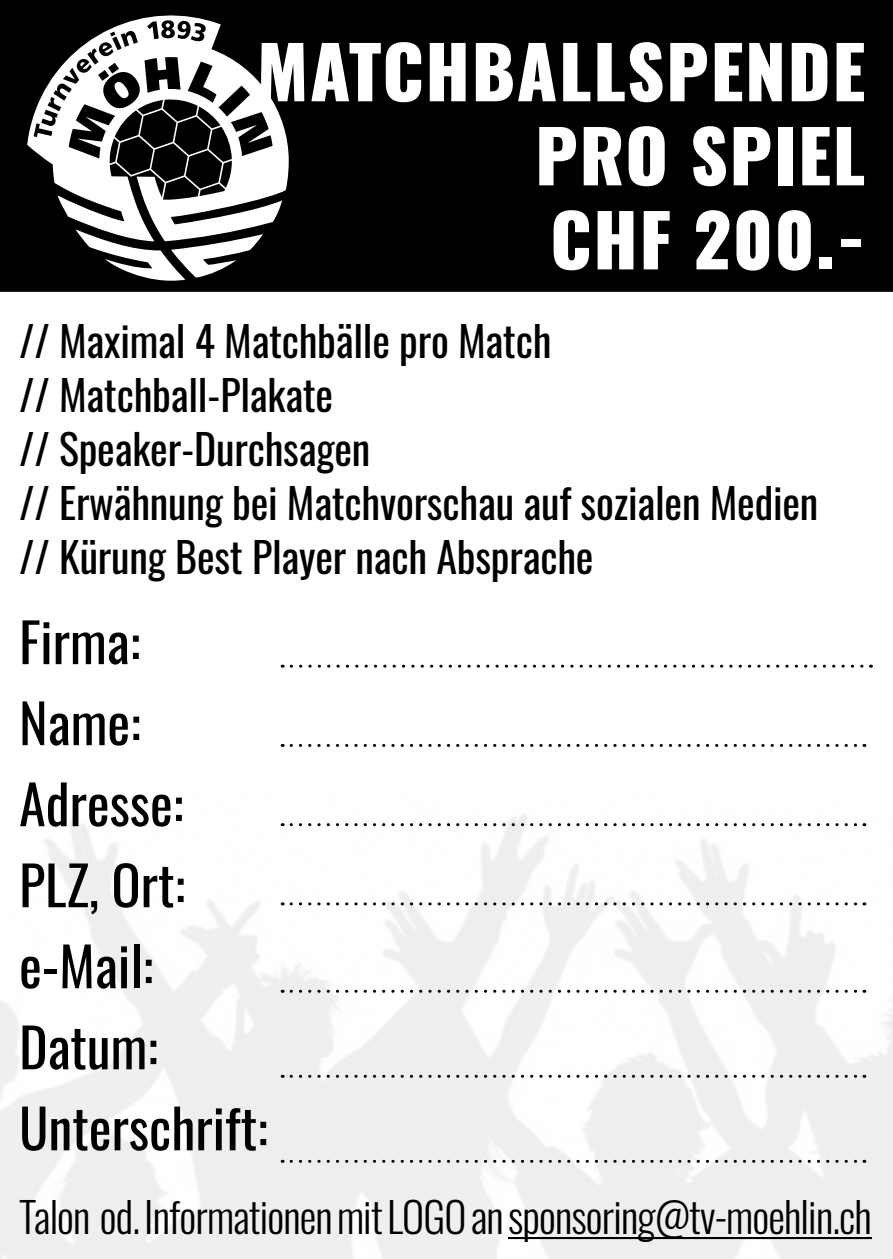
<style>
.page{position:relative;width:893px;height:1259px;background:#fff}
.page>*{position:absolute;margin:0;border:0;box-sizing:border-box;transform-origin:0 0}
.t1{font:800 72px/84px "Oswald";letter-spacing:.02em;color:#fff;text-align:justify}
.t2{font:54px/81px "Oswald";color:#000}
.t3{font:42px/54px "Oswald";letter-spacing:-.005em;color:#000}
.t4{font:300 42px "Oswald";letter-spacing:-.02em;color:#000}
</style>
<div class="page">
<img style="left:0;top:814px;width:893px;height:445px">
<div style="left:0;top:0;width:893px;height:292px;background:#000"></div>
<svg style="left:75px;top:241px;width:188px;height:45px"></svg>
<svg style="left:27px;top:15px;width:262px;height:226px"></svg>
<svg style="left:102px;top:45px;width:5px;height:4px"></svg>
<hr style="left:508px;top:1237px;width:364px;height:2px;background:#000">
<svg style="left:291px;top:989px;width:574px;height:3px"></svg>
<svg style="left:291px;top:902px;width:574px;height:3px"></svg>
<svg style="left:291px;top:823px;width:574px;height:3px"></svg>
<svg style="left:291px;top:744px;width:574px;height:3px"></svg>
<svg style="left:291px;top:664px;width:580px;height:3px"></svg>
<svg style="left:291px;top:1074px;width:574px;height:3px"></svg>
<svg style="left:291px;top:1159px;width:574px;height:3px;background:#bebebe"></svg>
<h1 class="t1" style="left:535px;top:34px;width:332px;text-indent:-278px">MATCHBALLSPENDE PRO SPIEL CHF 200.-</h1>
<p class="t3" style="left:19px;top:309px;width:801px">// Maximal 4 Matchbälle pro Match<br>// Matchball-Plakate<br>// Speaker-Durchsagen<br>// Erwähnung bei Matchvorschau auf sozialen Medien // Kürung Best Player nach Absprache</p>
<p class="t2" style="left:19px;top:596px;width:250px">Firma:<br>Name:<br>Adresse:<br>PLZ, Ort: e-Mail:<br>Datum:<br>Unterschrift:</p>
<p class="t4" style="left:19px;top:1179px;width:854px">Talon od. Informationen mit LOGO an sponsoring@tv-moehlin.ch</p>
</div>
